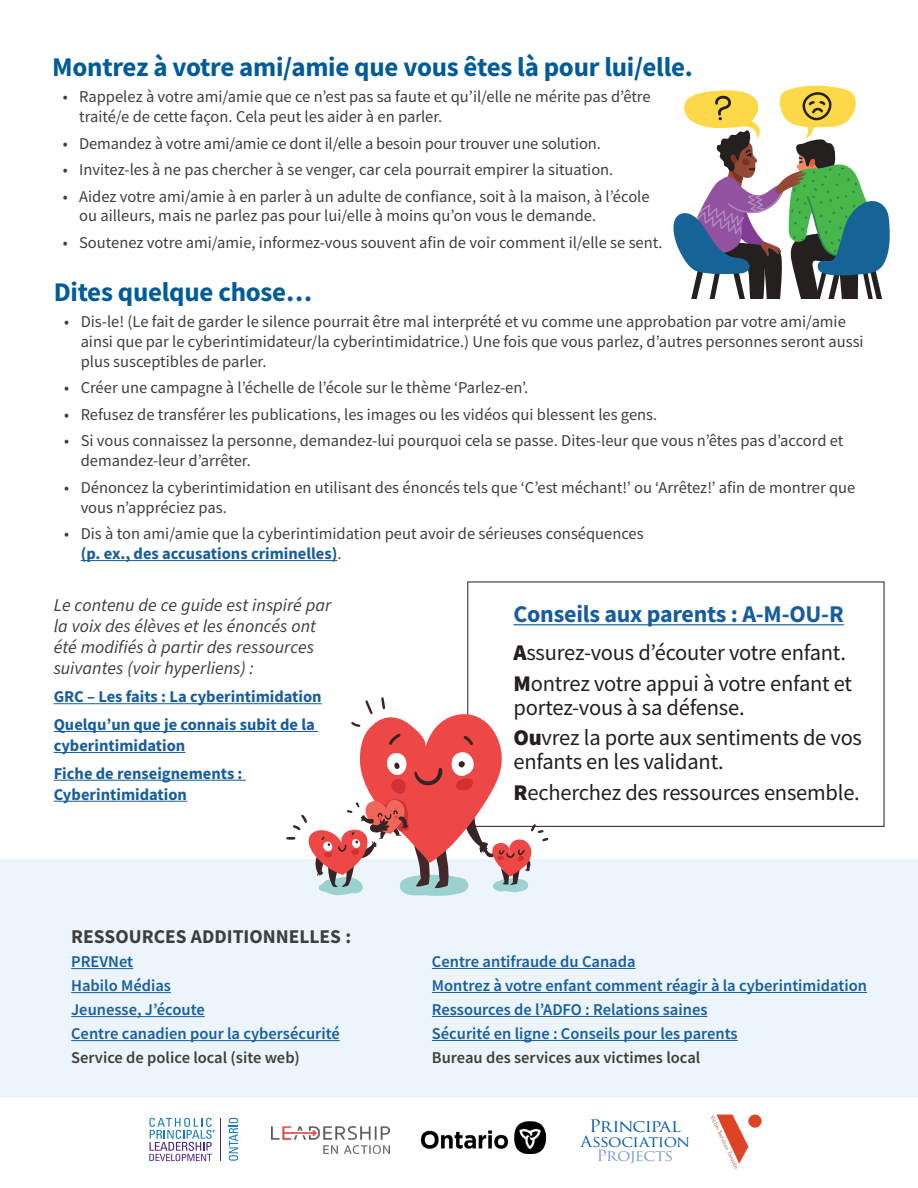
<style>
.page{position:relative;width:918px;height:1188px;background:#fff}
.page>*{position:absolute;margin:0;border:0;box-sizing:border-box;transform-origin:0 0}
.t1{font:700 27px "Source Sans Pro";letter-spacing:-.01em;color:#005c98}
.t2{font:700 24px "Source Sans Pro";letter-spacing:-.01em;color:#175d9e}
.t3{font:22.5px/24px "Source Sans Pro";letter-spacing:-.01em;color:#231f20}
.t4{font:700 19.5px "Source Sans Pro";color:#3e3e3f}
.t5{font:italic 18px/21px "Source Sans Pro";color:#3e3e3f}
.t6{font:16.8px "Trajan Pro";letter-spacing:-.055em;color:#015aaa;scale:1.1 1}
.t7{font:16.5px/19.8px "Source Sans Pro";color:#3e3e3f}
.t8{font:600 16.5px/24px "Source Sans Pro";color:#175d9e}
.t9{font:700 16.5px/21px "Source Sans Pro";color:#175d9e}
.t10{font:600 16.5px "Source Sans Pro";color:#3e3e3f}
.t11{font:15.15px/14.4px "Trajan Pro";letter-spacing:-.04em;color:#015aaa;text-align:center;scale:1.1 1}
.s1{font-weight:700;color:#175d9e}
.s2{font-weight:900}
.s3{color:#3e3e3f}
.s4{color:#8296cc}
</style>
<div class="page">
<div style="left:467px;top:582px;width:417px;height:245px;border:1px solid #231f20"></div>
<div style="left:0;top:860px;width:918px;height:238px;background:#ebf5fb"></div>
<hr style="left:81px;top:560px;width:256px;height:1px;background:#175d9e">
<hr style="left:54px;top:703px;width:268px;height:1px;background:#175d9e">
<hr style="left:54px;top:731px;width:264px;height:1px;background:#175d9e">
<hr style="left:54px;top:752px;width:131px;height:1px;background:#175d9e">
<hr style="left:54px;top:780px;width:192px;height:1px;background:#175d9e">
<hr style="left:54px;top:801px;width:133px;height:1px;background:#175d9e">
<hr style="left:71px;top:968px;width:62px;height:1px;background:#175d9e">
<hr style="left:71px;top:992px;width:100px;height:1px;background:#175d9e">
<hr style="left:71px;top:1016px;width:134px;height:1px;background:#175d9e">
<hr style="left:71px;top:1040px;width:269px;height:1px;background:#175d9e">
<hr style="left:432px;top:968px;width:204px;height:1px;background:#175d9e">
<hr style="left:432px;top:992px;width:435px;height:1px;background:#175d9e">
<hr style="left:432px;top:1016px;width:276px;height:1px;background:#175d9e">
<hr style="left:432px;top:1040px;width:306px;height:1px;background:#175d9e">
<svg style="left:149px;top:1118px;width:66px;height:43px"></svg>
<hr style="left:220px;top:1118px;width:1px;height:43px;background:#4d2884">
<svg style="left:229px;top:1118px;width:9px;height:43px"></svg>
<img style="left:272px;top:1126px;width:117px;height:28px">
<img style="left:711px;top:1114px;width:51px;height:55px">
<svg style="left:673px;top:86px;width:217px;height:212px"></svg>
<hr style="left:514px;top:624px;width:330px;height:1px;background:#175d9e">
<svg style="left:286px;top:697px;width:263px;height:199px"></svg>
<img style="left:421px;top:1122px;width:124px;height:31px">
<p class="t1" style="left:52px;top:48px;width:642px">Montrez à votre ami/amie que vous êtes là pour lui/elle.</p>
<p class="t7" style="left:79px;top:87px;width:573px;text-indent:-16px">• Rappelez à votre ami/amie que ce n’est pas sa faute et qu’il/elle ne mérite pas d’être traité/e de cette façon. Cela peut les aider à en parler.</p>
<p class="t7" style="left:63px;top:133px;width:540px">• Demandez à votre ami/amie ce dont il/elle a besoin pour trouver une solution.</p>
<p class="t7" style="left:63px;top:160px;width:552px">• Invitez-les à ne pas chercher à se venger, car cela pourrait empirer la situation.</p>
<p class="t7" style="left:79px;top:186px;width:572px;text-indent:-16px">• Aidez votre ami/amie à en parler à un adulte de confiance, soit à la maison, à l’école ou ailleurs, mais ne parlez pas pour lui/elle à moins qu’on vous le demande.</p>
<p class="t7" style="left:63px;top:233px;width:601px">• Soutenez votre ami/amie, informez-vous souvent afin de voir comment il/elle se sent.</p>
<p class="t1" style="left:54px;top:273px;width:260px">Dites quelque chose…</p>
<p class="t7" style="left:81px;top:312px;width:784px;text-indent:-16px">• Dis-le! (Le fait de garder le silence pourrait être mal interprété et vu comme une approbation par votre ami/amie ainsi que par le cyberintimidateur/la cyberintimidatrice.) Une fois que vous parlez, d’autres personnes seront aussi plus susceptibles de parler.</p>
<p class="t7" style="left:64px;top:378px;width:465px">• Créer une campagne à l’échelle de l’école sur le thème ‘Parlez-en’.</p>
<p class="t7" style="left:64px;top:404px;width:595px">• Refusez de transférer les publications, les images ou les vidéos qui blessent les gens.</p>
<p class="t7" style="left:81px;top:431px;width:764px;text-indent:-16px">• Si vous connaissez la personne, demandez-lui pourquoi cela se passe. Dites-leur que vous n’êtes pas d’accord et demandez-leur d’arrêter.</p>
<p class="t7" style="left:81px;top:477px;width:776px;text-indent:-16px">• Dénoncez la cyberintimidation en utilisant des énoncés tels que ‘C’est méchant!’ ou ‘Arrêtez!’ afin de montrer que vous n’appréciez pas.</p>
<p class="t7" style="left:81px;top:524px;width:565px;text-indent:-16px">• Dis à ton ami/amie que la cyberintimidation peut avoir de sérieuses conséquences <span class="s1">(p. ex., des accusations criminelles)</span>.</p>
<p class="t5" style="left:54px;top:595px;width:279px">Le contenu de ce guide est inspiré par la voix des élèves et les énoncés ont été modifiés à partir des ressources suivantes (voir hyperliens) :</p>
<p class="t9" style="left:54px;top:686px;width:270px">GRC – Les faits : La cyberintimidation</p>
<p class="t9" style="left:54px;top:714px;width:263px">Quelqu’un que je connais subit de la cyberintimidation</p>
<p class="t9" style="left:54px;top:762px;width:190px">Fiche de renseignements :<br>Cyberintimidation</p>
<p class="t2" style="left:514px;top:598px;width:332px">Conseils aux parents : A-M-OU-R</p>
<p class="t3" style="left:514px;top:640px;width:334px"><span class="s2">A</span>ssurez-vous d’écouter votre enfant.</p>
<p class="t3" style="left:514px;top:671px;width:340px"><span class="s2">M</span>ontrez votre appui à votre enfant et portez-vous à sa défense.</p>
<p class="t3" style="left:514px;top:726px;width:350px"><span class="s2">Ou</span>vrez la porte aux sentiments de vos enfants en les validant.</p>
<p class="t3" style="left:514px;top:781px;width:348px"><span class="s2">R</span>echerchez des ressources ensemble.</p>
<p class="t4" style="left:71px;top:923px;width:282px">RESSOURCES ADDITIONNELLES :</p>
<p class="t8" style="left:71px;top:949px;width:64px">PREVNet</p>
<p class="t8" style="left:71px;top:973px;width:101px">Habilo Médias</p>
<p class="t8" style="left:71px;top:997px;width:135px">Jeunesse, J’écoute</p>
<p class="t8" style="left:71px;top:1021px;width:270px">Centre canadien pour la cybersécurité<br><span class="s3">Service de police local (site web)</span></p>
<p class="t8" style="left:432px;top:949px;width:205px">Centre antifraude du Canada</p>
<p class="t8" style="left:432px;top:973px;width:437px">Montrez à votre enfant comment réagir à la cyberintimidation</p>
<p class="t8" style="left:432px;top:997px;width:307px">Ressources de l’ADFO : Relations saines<br>Sécurité en ligne : Conseils pour les parents</p>
<p class="t10" style="left:432px;top:1046px;width:270px">Bureau des services aux victimes local</p>
<p class="t6" style="left:589px;top:1115px;width:85px">Principal</p>
<p class="t11" style="left:581px;top:1134px;width:101px">Association<br><span class="s4">Projects</span></p>
</div>
